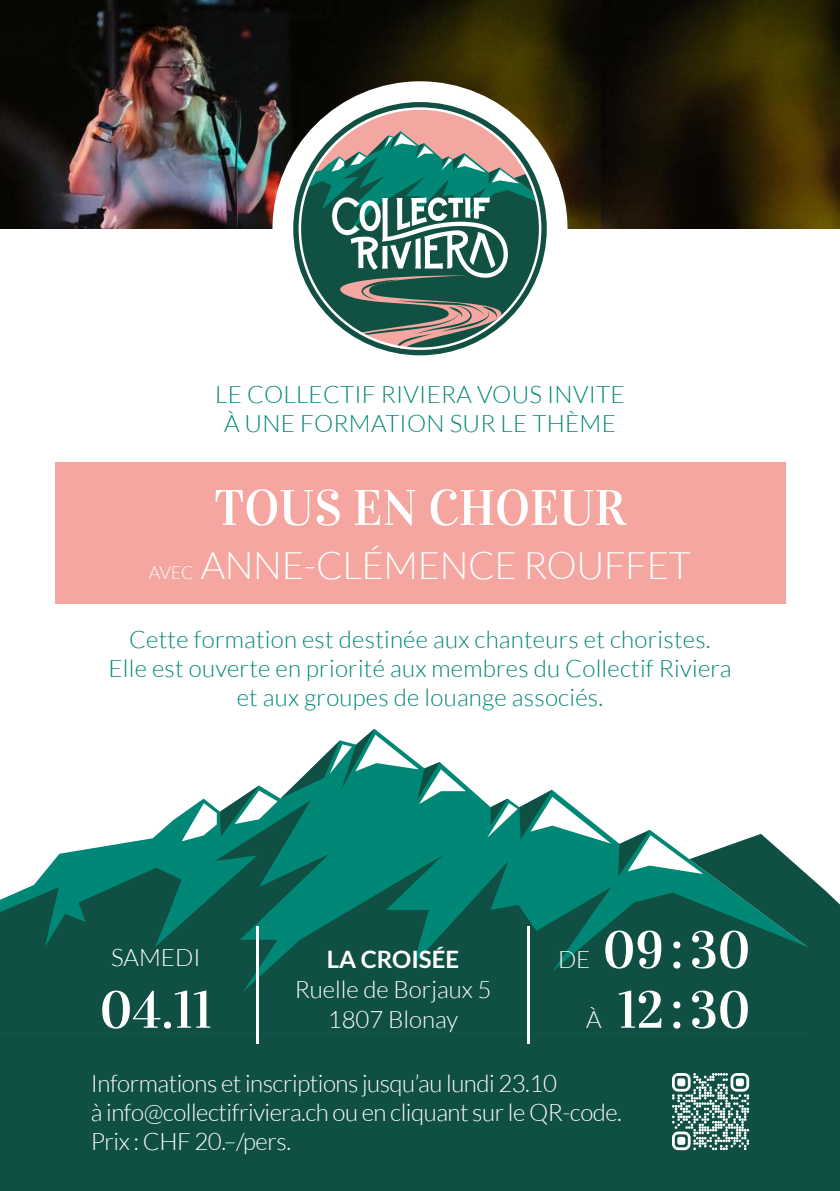
<style>
.page{position:relative;width:840px;height:1191px;background:#fff}
.page>*{position:absolute;margin:0;border:0;box-sizing:border-box;transform-origin:0 0}
.t1{font:52px/60px "Vidaloka";color:#fff;text-align:center}
.t2{font:50px "Vidaloka";color:#fff}
.t3{font:300 38px "Lato";letter-spacing:-.01em;color:#fff}
.t4{font:300 24px/28.8px "Lato";letter-spacing:.01em;color:#008775;text-align:center}
.t5{font:300 24px/28.8px "Lato";letter-spacing:-.02em;color:#fff}
.t6{font:300 24px/30px "Lato";color:#fff;text-align:center}
.t7{font:700 24px "Lato";color:#fff}
.s1{font-size:18px}
.s2{font-family:"Lato";font-weight:300;font-size:24px}
</style>
<div class="page">
<img style="left:0;top:0;width:601px;height:228px">
<svg style="left:601px;top:0;width:238px;height:228px;background:#261d03"></svg>
<div style="left:0;top:947px;width:839px;height:244px;background:#105044"></div>
<div style="left:272px;top:81px;width:295px;height:295px;background:#fff;border-radius:50%"></div>
<svg style="left:0;top:800px;width:839px;height:232px;fill:#105044"></svg>
<svg style="left:617px;top:830px;width:85px;height:47px"></svg>
<svg style="left:487px;top:790px;width:124px;height:53px"></svg>
<svg style="left:181px;top:729px;width:284px;height:112px"></svg>
<hr style="left:256px;top:926px;width:3px;height:117px;background:#fff">
<hr style="left:527px;top:926px;width:2px;height:117px;background:#fff">
<svg style="left:298px;top:107px;width:243px;height:243px"></svg>
<div style="left:55px;top:463px;width:729px;height:141px;background:#f5a6a0"></div>
<svg style="left:672px;top:1073px;width:76px;height:77px"></svg>
<p class="t4" style="left:215px;top:380px;width:410px">LE COLLECTIF RIVIERA VOUS INVITE<br>À UNE FORMATION SUR LE THÈME</p>
<h2 class="t2" style="left:214px;top:478px;width:413px">TOUS EN CHOEUR</h2>
<h3 class="t3" style="left:149px;top:545px;width:543px"><span class="s1">AVEC</span> ANNE-CLÉMENCE ROUFFET</h3>
<p class="t4" style="left:108px;top:625px;width:624px">Cette formation est destinée aux chanteurs et choristes.<br>Elle est ouverte en priorité aux membres du Collectif Riviera et aux groupes de louange associés.</p>
<p class="t5" style="left:111px;top:942px;width:91px">SAMEDI</p>
<h1 class="t1" style="left:100px;top:980px;width:113px">04.11</h1>
<p class="t7" style="left:326px;top:945px;width:134px">LA CROISÉE</p>
<p class="t6" style="left:294px;top:974px;width:198px">Ruelle de Borjaux 5<br>1807 Blonay</p>
<h1 class="t1" style="left:557px;top:920px;width:194px"><span class="s2">DE</span> 09:30<br><span class="s2">À</span> 12:30</h1>
<p class="t5" style="left:91px;top:1069px;width:532px">Informations et inscriptions jusqu’au lundi 23.10<br>à info@collectifriviera.ch ou en cliquant sur le QR-code.<br>Prix : CHF 20.–/pers.</p>
</div>
